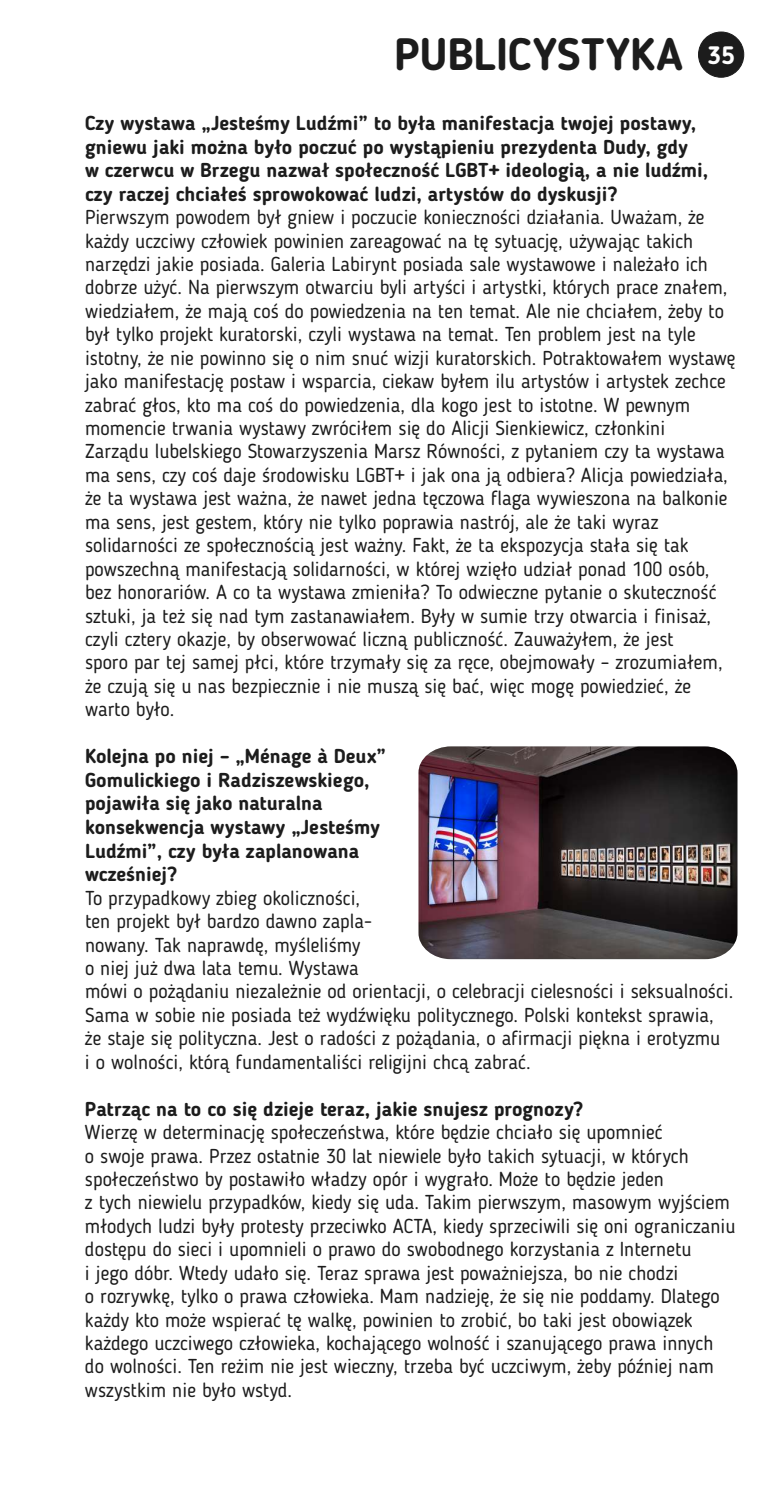
<style>
.page{position:relative;width:780px;height:1489px;background:#fff}
.page>*{position:absolute;margin:0;border:0;box-sizing:border-box;transform-origin:0 0}
.t1{font:700 45px "Blogger Sans";color:#1c1c1c}
.t2{font:20px/23.5px "Blogger Sans";color:#1c1c1c}
.t3{font:700 20px/23.5px "Blogger Sans";color:#1c1c1c}
</style>
<div class="page">
<div style="left:698px;top:32px;width:46px;height:45px;background:#1c1c1c;border:1px solid #1c1c1c;border-radius:50%"></div>
<img style="left:418px;top:746px;width:319px;height:213px">
<h1 class="t1" style="left:394px;top:36px;width:342px">PUBLICYSTYKA <sup>35</sup></h1>
<p class="t3" style="left:85px;top:113px;width:624px">Czy wystawa „Jesteśmy Ludźmi” to była manifestacja twojej postawy, gniewu jaki można było poczuć po wystąpieniu prezydenta Dudy, gdy<br>w czerwcu w Brzegu nazwał społeczność LGBT+ ideologią, a nie ludźmi, czy raczej chciałeś sprowokować ludzi, artystów do dyskusji?</p>
<p class="t2" style="left:85px;top:207px;width:652px">Pierwszym powodem był gniew i poczucie konieczności działania. Uważam, że każdy uczciwy człowiek powinien zareagować na tę sytuację, używając takich narzędzi jakie posiada. Galeria Labirynt posiada sale wystawowe i należało ich dobrze użyć. Na pierwszym otwarciu byli artyści i artystki, których prace znałem, wiedziałem, że mają coś do powiedzenia na ten temat. Ale nie chciałem, żeby to był tylko projekt kuratorski, czyli wystawa na temat. Ten problem jest na tyle istotny, że nie powinno się o nim snuć wizji kuratorskich. Potraktowałem wystawę jako manifestację postaw i wsparcia, ciekaw byłem ilu artystów i artystek zechce zabrać głos, kto ma coś do powiedzenia, dla kogo jest to istotne. W pewnym momencie trwania wystawy zwróciłem się do Alicji Sienkiewicz, członkini<br>Zarządu lubelskiego Stowarzyszenia Marsz Równości, z pytaniem czy ta wystawa ma sens, czy coś daje środowisku LGBT+ i jak ona ją odbiera? Alicja powiedziała, że ta wystawa jest ważna, że nawet jedna tęczowa flaga wywieszona na balkonie ma sens, jest gestem, który nie tylko poprawia nastrój, ale że taki wyraz solidarności ze społecznością jest ważny. Fakt, że ta ekspozycja stała się tak powszechną manifestacją solidarności, w której wzięło udział ponad 100 osób, bez honorariów. A co ta wystawa zmieniła? To odwieczne pytanie o skuteczność sztuki, ja też się nad tym zastanawiałem. Były w sumie trzy otwarcia i finisaż, czyli cztery okazje, by obserwować liczną publiczność. Zauważyłem, że jest<br>sporo par tej samej płci, które trzymały się za ręce, obejmowały – zrozumiałem, że czują się u nas bezpiecznie i nie muszą się bać, więc mogę powiedzieć, że warto było.</p>
<p class="t3" style="left:85px;top:746px;width:302px">Kolejna po niej – „Ménage à Deux”<br>Gomulickiego i Radziszewskiego, pojawiła się jako naturalna konsekwencja wystawy „Jesteśmy<br>Ludźmi”, czy była zaplanowana wcześniej?</p>
<p class="t2" style="left:85px;top:887px;width:650px">To przypadkowy zbieg okoliczności,<br>ten projekt był bardzo dawno zapla-<br>nowany. Tak naprawdę, myśleliśmy<br>o niej już dwa lata temu. Wystawa<br>mówi o pożądaniu niezależnie od orientacji, o celebracji cielesności i seksualności.<br>Sama w sobie nie posiada też wydźwięku politycznego. Polski kontekst sprawia, że staje się polityczna. Jest o radości z pożądania, o afirmacji piękna i erotyzmu<br>i o wolności, którą fundamentaliści religijni chcą zabrać.</p>
<p class="t3" style="left:85px;top:1098px;width:499px">Patrząc na to co się dzieje teraz, jakie snujesz prognozy?</p>
<p class="t2" style="left:85px;top:1122px;width:652px">Wierzę w determinację społeczeństwa, które będzie chciało się upomnieć<br>o swoje prawa. Przez ostatnie 30 lat niewiele było takich sytuacji, w których społeczeństwo by postawiło władzy opór i wygrało. Może to będzie jeden<br>z tych niewielu przypadków, kiedy się uda. Takim pierwszym, masowym wyjściem młodych ludzi były protesty przeciwko ACTA, kiedy sprzeciwili się oni ograniczaniu dostępu do sieci i upomnieli o prawo do swobodnego korzystania z Internetu<br>i jego dóbr. Wtedy udało się. Teraz sprawa jest poważniejsza, bo nie chodzi<br>o rozrywkę, tylko o prawa człowieka. Mam nadzieję, że się nie poddamy. Dlatego każdy kto może wspierać tę walkę, powinien to zrobić, bo taki jest obowiązek każdego uczciwego człowieka, kochającego wolność i szanującego prawa innych do wolności. Ten reżim nie jest wieczny, trzeba być uczciwym, żeby później nam wszystkim nie było wstyd.</p>
</div>
